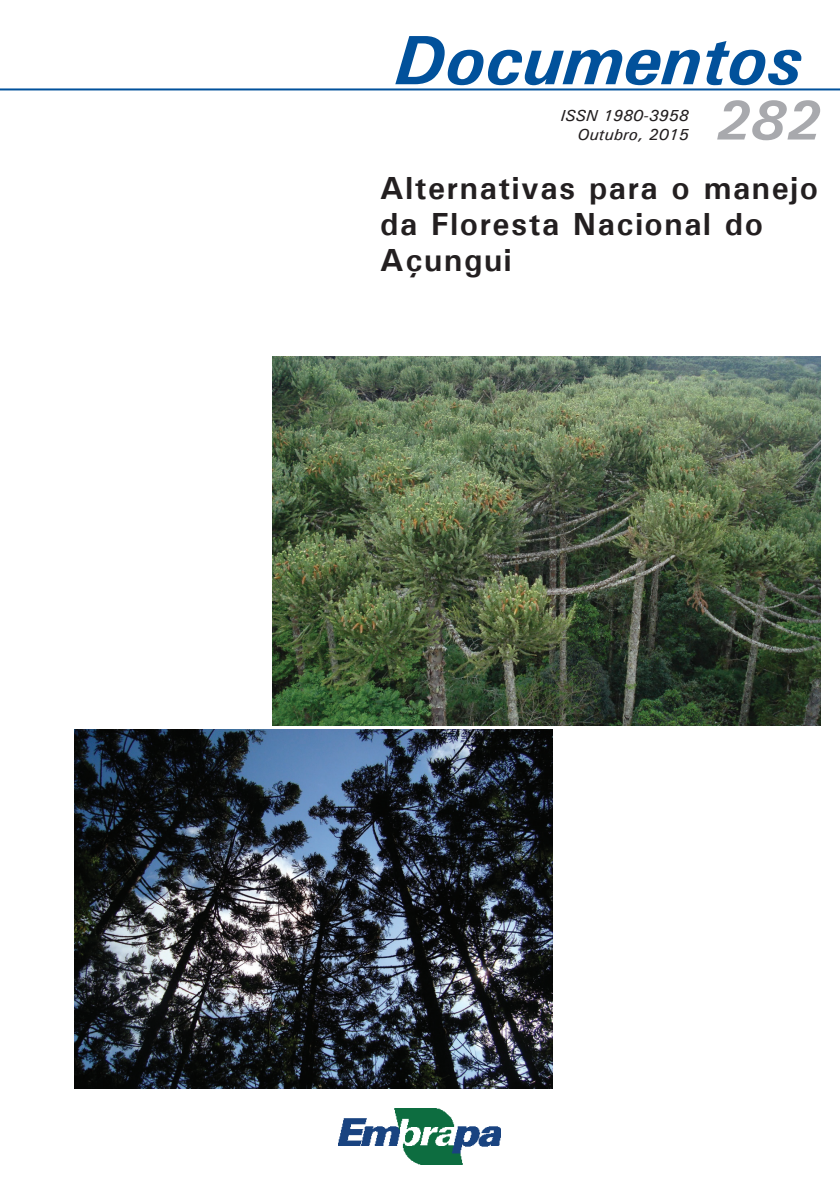
<style>
.page{position:relative;width:840px;height:1191px;background:#fff}
.page>*{position:absolute;margin:0;border:0;box-sizing:border-box;transform-origin:0 0}
.t1{font:italic 700 70px "Univers";color:#01519b}
.t2{font:italic 700 56px "Univers";color:#a8a9ad}
.t3{font:700 32px/36px "Univers";letter-spacing:.05em;color:#231f20}
.t4{font:italic 16px/19.2px "Univers";color:#231f20;text-align:right}
</style>
<div class="page">
<hr style="left:0;top:88px;width:839px;height:2px;background:#01519b">
<img style="left:338px;top:1108px;width:162px;height:56px">
<img style="left:272px;top:357px;width:548px;height:368px">
<img style="left:75px;top:729px;width:477px;height:360px">
<h1 class="t1" style="left:395px;top:16px;width:408px">Documentos</h1>
<p class="t4" style="left:560px;top:106px;width:129px">ISSN 1980-3958<br>Outubro, 2015</p>
<h2 class="t2" style="left:714px;top:85px;width:107px">282</h2>
<p class="t3" style="left:380px;top:169px;width:439px">Alternativas para o manejo da Floresta Nacional do<br>Açungui</p>
</div>
